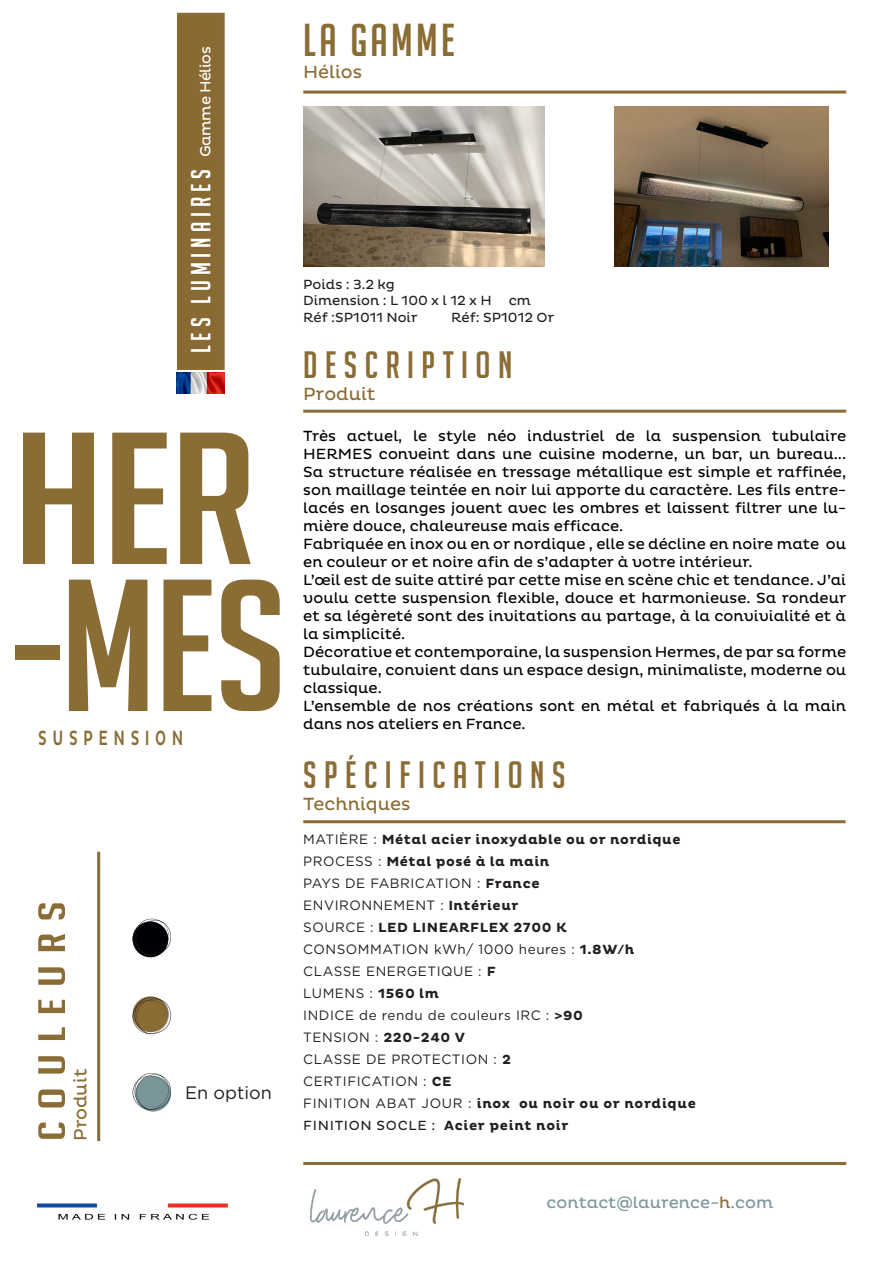
<style>
.page{position:relative;width:893px;height:1263px;background:#fff}
.page>*{position:absolute;margin:0;border:0;box-sizing:border-box;transform-origin:0 0}
.t1{font:183px "Big Noodle Titling";letter-spacing:-.01em;color:#8a6c35;scale:1.1 1}
.t2{font:183px "Big Noodle Titling";letter-spacing:-.01em;color:#8a6c35;scale:1.25 1}
.t3{font:45px "Big Noodle Titling";letter-spacing:.075em;color:#8a6c35}
.t4{font:37.2px "Big Noodle Titling";letter-spacing:.2em;color:#8a6c35}
.t5{font:37.2px "Big Noodle Titling";letter-spacing:.2em;color:#8a6c35;scale:1.5 1}
.t6{font:27px "Big Noodle Titling";letter-spacing:.18em;color:#fff}
.t7{font:500 21px "Pluto Cond";letter-spacing:.35em;color:#8a6c35;scale:.75 1}
.t8{font:18px "Pluto";color:#8a6c35}
.t9{font:18px "Gotham";color:#231f20}
.t10{font:16.2px "Pluto";color:#7b969b}
.Style_de_paragraphe_1{font:15px/18px "Pluto";color:#000001;text-align:justify}
.t11{font:13.5px/22px "Gotham";letter-spacing:.04em;color:#231f20}
.t12{font:13.5px "Pluto";color:#231f20}
.t13{font:13.5px "Pluto";letter-spacing:.05em;color:#231f20}
.s1{font-family:"Pluto";font-size:15px}
.s2{font-family:"Pluto";font-weight:700}
.s3{font-weight:700}
.s4{color:#8a6c35}
</style>
<div class="page">
<img style="left:614px;top:106px;width:214px;height:160px">
<hr style="left:303px;top:91px;width:543px;height:3px;background:#8a6c35">
<hr style="left:303px;top:410px;width:543px;height:3px;background:#8a6c35">
<hr style="left:303px;top:820px;width:542px;height:3px;background:#8a6c35">
<hr style="left:303px;top:1162px;width:543px;height:3px;background:#8a6c35">
<img style="left:310px;top:1179px;width:154px;height:56px">
<div style="left:177px;top:13px;width:48px;height:357px;background:#886a32;border:2px solid #8a6c35"></div>
<svg style="left:132px;top:997px;width:39px;height:39px"></svg>
<svg style="left:132px;top:1073px;width:39px;height:38px"></svg>
<svg style="left:132px;top:919px;width:39px;height:38px"></svg>
<hr style="left:97px;top:852px;width:3px;height:289px;background:#8a6c35">
<img style="left:177px;top:372px;width:48px;height:21px">
<img style="left:37px;top:1203px;width:191px;height:17px">
<img style="left:304px;top:106px;width:240px;height:160px">
<p class="t6" style="left:186px;top:353px;width:308px;rotate:-90deg">LES LUMINAIRES <span class="s1">Gamme Hélios</span></p>
<p class="t2" style="left:13px;top:400px;width:196px">HER</p>
<p class="t1" style="left:13px;top:547px;width:251px">-MES</p>
<p class="t7" style="left:38px;top:726px;width:195px">SUSPENSION</p>
<p class="t5" style="left:32px;top:1141px;width:161px;rotate:-90deg">couleurs</p>
<p class="t8" style="left:70px;top:1141px;width:74px;rotate:-90deg">Produit</p>
<p class="t9" style="left:185px;top:1081px;width:88px">En option</p>
<p class="t3" style="left:303px;top:16px;width:153px">LA GAMME</p>
<p class="t8" style="left:303px;top:62px;width:60px">Hélios</p>
<p class="t12" style="left:303px;top:277px;width:93px">Poids : 3.2 kg</p>
<p class="t12" style="left:303px;top:293px;width:229px">Dimension : L 100 x l 12 x H cm</p>
<p class="t12" style="left:303px;top:309px;width:116px">Réf :SP1011 Noir</p>
<p class="t12" style="left:451px;top:309px;width:104px">Réf: SP1012 Or</p>
<p class="t4" style="left:303px;top:345px;width:211px">DESCRIPTION</p>
<p class="t8" style="left:303px;top:383px;width:74px">Produit</p>
<p class="Style_de_paragraphe_1" style="left:303px;top:427px;width:544px">Très actuel, le style néo industriel de la suspension tubulaire HERMES conveint dans une cuisine moderne, un bar, un bureau...<br>Sa structure réalisée en tressage métallique est simple et raffinée, son maillage teintée en noir lui apporte du caractère. Les fils entre&shy;lacés en losanges jouent avec les ombres et laissent filtrer une lu&shy;mière douce, chaleureuse mais efficace.</p>
<p class="Style_de_paragraphe_1" style="left:303px;top:535px;width:544px">Fabriquée en inox ou en or nordique , elle se décline en noire mate ou en couleur or et noire afin de s’adapter à votre intérieur.</p>
<p class="Style_de_paragraphe_1" style="left:303px;top:571px;width:544px">L’œil est de suite attiré par cette mise en scène chic et tendance. J’ai voulu cette suspension flexible, douce et harmonieuse. Sa rondeur et sa légèreté sont des invitations au partage, à la convivialité et à la simplicité.</p>
<p class="Style_de_paragraphe_1" style="left:303px;top:643px;width:544px">Décorative et contemporaine, la suspension Hermes, de par sa forme tubulaire, convient dans un espace design, minimaliste, moderne ou classique.</p>
<p class="Style_de_paragraphe_1" style="left:303px;top:697px;width:544px">L’ensemble de nos créations sont en métal et fabriqués à la main dans nos ateliers en France.</p>
<p class="t4" style="left:303px;top:755px;width:264px">SPÉCIFICATIONS</p>
<p class="t8" style="left:303px;top:793px;width:109px">Techniques</p>
<p class="t11" style="left:303px;top:827px;width:379px">MATIÈRE : <span class="s2">Métal acier inoxydable ou or nordique<br></span>PROCESS : <span class="s2">Métal posé à la main<br></span>PAYS DE FABRICATION : <span class="s2">France<br></span>ENVIRONNEMENT : <span class="s2">Intérieur<br></span>SOURCE : <span class="s2">LED LINEARFLEX 2700 K<br></span>CONSOMMATION kWh/ 1000 heures : <span class="s2">1.8W/h<br></span>CLASSE ENERGETIQUE : <span class="s2">F<br></span>LUMENS : <span class="s2">1560 lm<br></span>INDICE de rendu de couleurs IRC : <span class="s2">&gt;90<br></span>TENSION : <span class="s2">220-240 V<br></span>CLASSE DE PROTECTION : <span class="s2">2</span></p>
<p class="t11" style="left:303px;top:1070px;width:394px">CERTIFICATION : <span class="s2">CE<br></span>FINITION ABAT JOUR : <span class="s2">inox ou noir ou or nordique</span></p>
<p class="t13" style="left:303px;top:1118px;width:266px">FINITION SOCLE : <span class="s3">Acier peint noir</span></p>
<p class="t10" style="left:547px;top:1193px;width:228px">contact@laurence-<span class="s4">h</span>.com</p>
</div>
